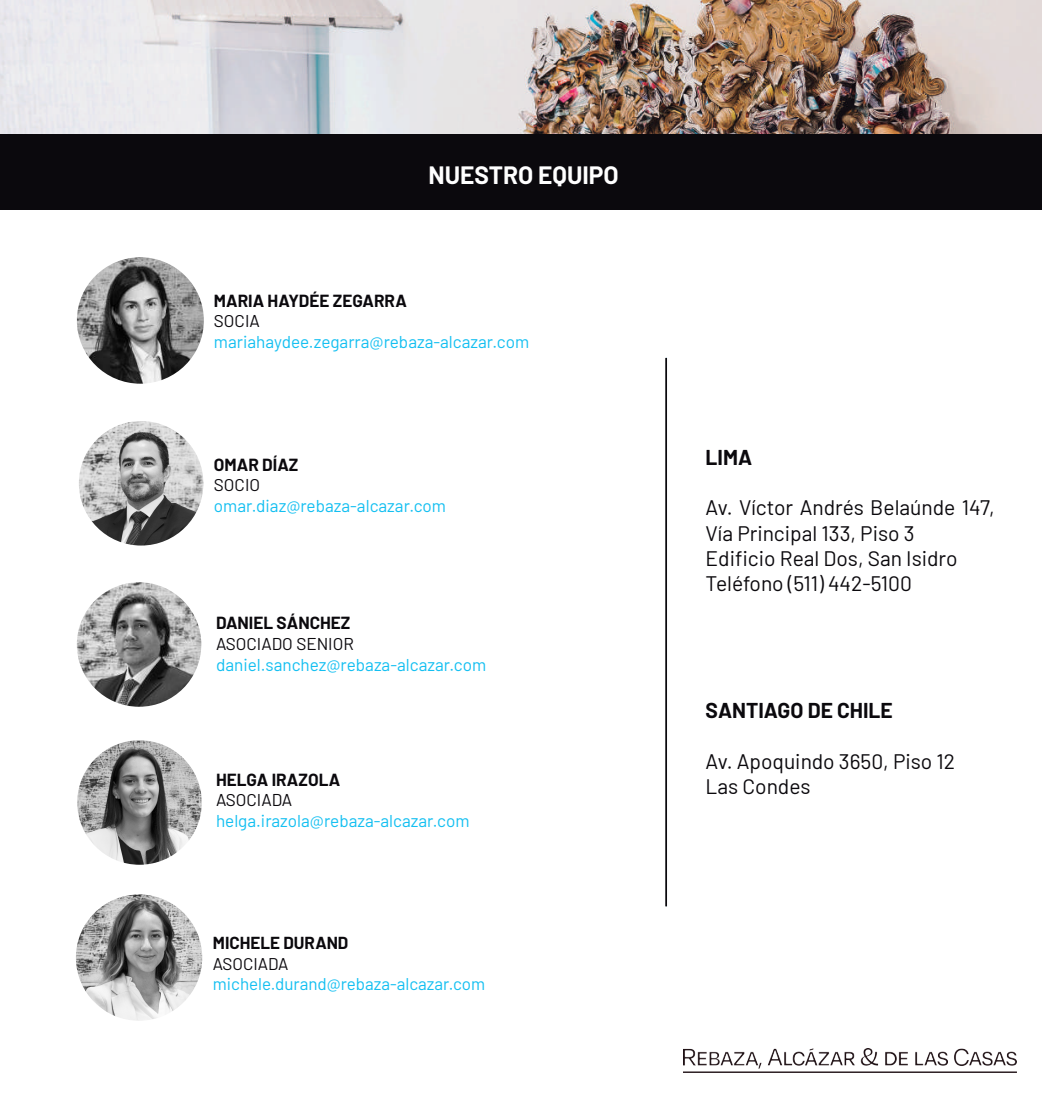
<style>
.page{position:relative;width:1042px;height:1105px;background:#fff}
.page>*{position:absolute;margin:0;border:0;box-sizing:border-box;transform-origin:0 0}
.t1{font:700 24.5px "Barlow";color:#fff}
.t2{font:21px/25.2px "Barlow";color:#0b090d}
.t3{font:700 21px "Barlow";color:#0b090d}
.t4{font:17.15px "Barlow";color:#13bff1}
.t5{font:700 17.15px "Barlow";color:#0b090d}
.t6{font:17.15px "Barlow";color:#0b090d}
.t7{font:16.97px "Barlow";color:#13bff1}
.t8{font:700 16.97px "Barlow";color:#0b090d}
.t9{font:16.97px "Barlow";color:#0b090d}
</style>
<div class="page">
<img style="left:0;top:0;width:1042px;height:134px">
<img style="left:76px;top:894px;width:126px;height:127px;border-radius:63px">
<img style="left:77px;top:740px;width:125px;height:125px;border-radius:62px">
<img style="left:77px;top:582px;width:124px;height:125px;border-radius:62px">
<img style="left:79px;top:421px;width:124px;height:125px;border-radius:62px">
<img style="left:77px;top:257px;width:127px;height:127px;border-radius:63px">
<img style="left:683px;top:1048px;width:334px;height:24px">
<div style="left:0;top:134px;width:1042px;height:76px;background:#0b090d"></div>
<hr style="left:665px;top:358px;width:2px;height:548px;background:#0b090d">
<h1 class="t1" style="left:428px;top:157px;width:192px">NUESTRO EQUIPO</h1>
<p class="t5" style="left:214px;top:288px;width:194px">MARIA HAYDÉE ZEGARRA</p>
<p class="t6" style="left:214px;top:309px;width:47px">SOCIA</p>
<p class="t4" style="left:214px;top:329px;width:317px">mariahaydee.zegarra@rebaza-alcazar.com</p>
<p class="t5" style="left:214px;top:452px;width:86px">OMAR DÍAZ</p>
<p class="t6" style="left:214px;top:473px;width:48px">SOCIO</p>
<p class="t4" style="left:214px;top:493px;width:234px">omar.diaz@rebaza-alcazar.com</p>
<p class="t5" style="left:216px;top:611px;width:136px">DANIEL SÁNCHEZ</p>
<p class="t6" style="left:216px;top:631px;width:139px">ASOCIADO SENIOR</p>
<p class="t4" style="left:216px;top:652px;width:272px">daniel.sanchez@rebaza-alcazar.com</p>
<p class="t5" style="left:216px;top:767px;width:126px">HELGA IRAZOLA</p>
<p class="t6" style="left:216px;top:788px;width:78px">ASOCIADA</p>
<p class="t4" style="left:216px;top:808px;width:255px">helga.irazola@rebaza-alcazar.com</p>
<p class="t8" style="left:213px;top:931px;width:137px">MICHELE DURAND</p>
<p class="t9" style="left:213px;top:951px;width:77px">ASOCIADA</p>
<p class="t7" style="left:213px;top:972px;width:274px">michele.durand@rebaza-alcazar.com</p>
<p class="t3" style="left:705px;top:442px;width:48px">LIMA</p>
<p class="t2" style="left:705px;top:494px;width:291px">Av. Víctor Andrés Belaúnde 147,<br>Vía Principal 133, Piso 3<br>Edificio Real Dos, San Isidro<br>Teléfono (511) 442-5100</p>
<p class="t3" style="left:705px;top:695px;width:189px">SANTIAGO DE CHILE</p>
<p class="t2" style="left:705px;top:747px;width:251px">Av. Apoquindo 3650, Piso 12<br>Las Condes</p>
</div>
